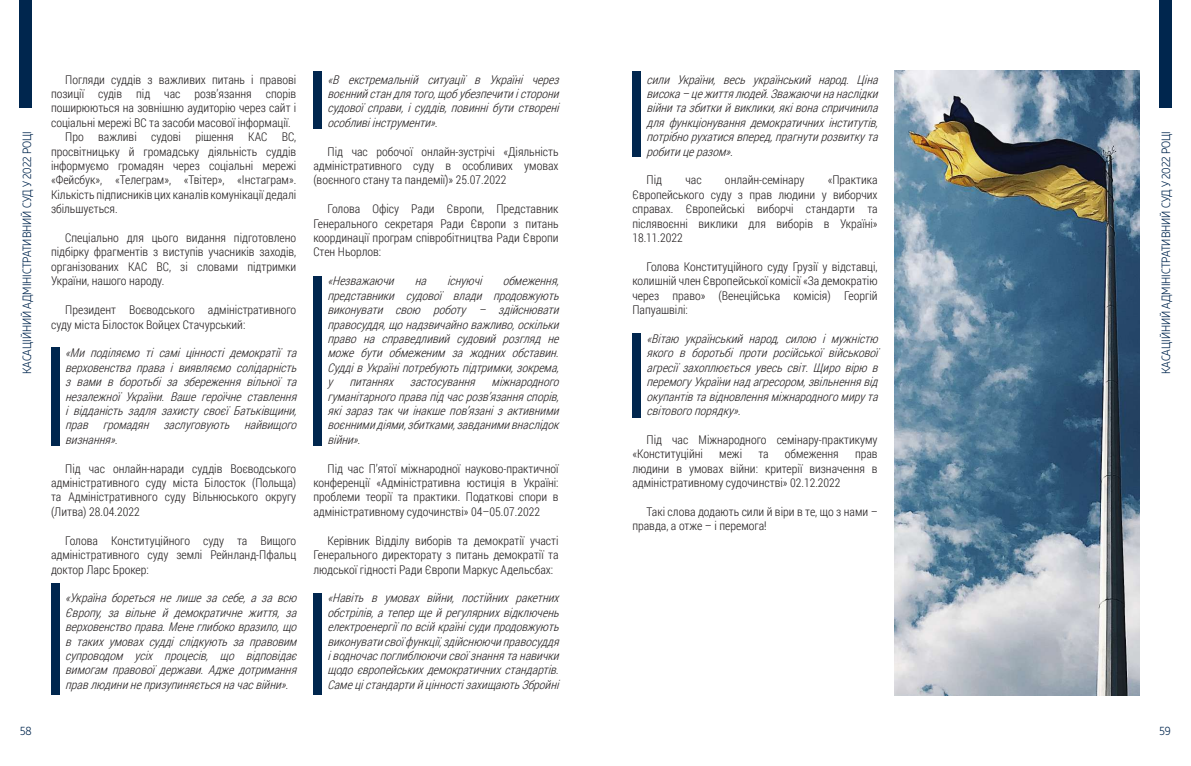
<style>
.page{position:relative;width:1191px;height:766px;background:#fff}
.page>*{position:absolute;margin:0;border:0;box-sizing:border-box;transform-origin:0 0}
.t1{font:300 12px/14.4px "Roboto Condensed";color:#231f20;text-align:justify}
.t2{font:italic 300 12px/14.4px "Roboto Condensed";color:#231f20;text-align:justify}
.t3{font:300 12px "Muller Narrow Demo";color:#00264e}
</style>
<div class="page">
<div style="left:20px;top:0;width:12px;height:108px;background:#00264e"></div>
<div style="left:1158px;top:0;width:13px;height:108px;background:#00264e"></div>
<img style="left:894px;top:71px;width:246px;height:623px">
<div style="left:51px;top:347px;width:9px;height:98px;background:#00264e"></div>
<div style="left:51px;top:583px;width:9px;height:111px;background:#00264e"></div>
<div style="left:313px;top:593px;width:9px;height:101px;background:#00264e"></div>
<div style="left:313px;top:276px;width:9px;height:169px;background:#00264e"></div>
<div style="left:313px;top:71px;width:9px;height:57px;background:#00264e"></div>
<div style="left:632px;top:71px;width:9px;height:85px;background:#00264e"></div>
<div style="left:632px;top:333px;width:9px;height:85px;background:#00264e"></div>
<p class="t1" style="left:65px;top:72px;width:233px">Погляди суддів з важливих питань і правові</p>
<p class="t1" style="left:51px;top:86px;width:247px">позиції судів під час розв’язання спорів</p>
<p class="t1" style="left:51px;top:100px;width:247px">поширюються на зовнішню аудиторію через сайт і</p>
<p class="t1" style="left:51px;top:115px;width:241px">соціальні мережі ВС та засоби масової інформації.</p>
<p class="t1" style="left:65px;top:129px;width:233px">Про важливі судові рішення КАС ВС,</p>
<p class="t1" style="left:51px;top:144px;width:247px">просвітницьку й громадську діяльність суддів</p>
<p class="t1" style="left:51px;top:158px;width:247px">інформуємо громадян через соціальні мережі</p>
<p class="t1" style="left:51px;top:172px;width:247px">«Фейсбук», «Телеграм», «Твітер», «Інстаграм».</p>
<p class="t1" style="left:51px;top:187px;width:247px">Кількість підписників цих каналів комунікації дедалі</p>
<p class="t1" style="left:51px;top:201px;width:68px">збільшується.</p>
<p class="t1" style="left:51px;top:230px;width:247px;text-indent:14px">Спеціально для цього видання підготовлено підбірку фрагментів з виступів учасників заходів, організованих КАС ВС, зі словами підтримки України, нашого народу.</p>
<p class="t1" style="left:51px;top:302px;width:247px;text-indent:14px">Президент Воєводського адміністративного суду міста Білосток Войцех Стачурський:</p>
<p class="t2" style="left:65px;top:345px;width:237px">«Ми поділяємо ті самі цінності демократії та верховенства права і виявляємо солідарність з вами в боротьбі за збереження вільної та незалежної України. Ваше героїчне ставлення і відданість задля захисту своєї Батьківщини, прав громадян заслуговують найвищого визнання».</p>
<p class="t1" style="left:51px;top:460px;width:247px;text-indent:14px">Під час онлайн-наради суддів Воєводського адміністративного суду міста Білосток (Польща) та Адміністративного суду Вільнюського округу (Литва) 28.04.2022</p>
<p class="t1" style="left:51px;top:532px;width:247px;text-indent:14px">Голова Конституційного суду та Вищого адміністративного суду землі Рейнланд-Пфальц доктор Ларс Брокер:</p>
<p class="t2" style="left:65px;top:590px;width:237px">«Україна бореться не лише за себе, а за всю Європу, за вільне й демократичне життя, за верховенствоправа.Менеглибоковразило,що в таких умовах судді слідкують за правовим супроводом усіх процесів, що відповідає вимогам правової держави. Адже дотримання правлюдининепризупиняєтьсяначасвійни».</p>
<p class="t2" style="left:327px;top:72px;width:237px">«В екстремальній ситуації в Україні через воєннийстандлятого,щобубезпечитиісторони судовоїсправи,ісуддів,повиннібутистворені особливіінструменти».</p>
<p class="t1" style="left:313px;top:144px;width:247px;text-indent:14px">Під час робочої онлайн-зустрічі «Діяльність адміністративного суду в особливих умовах (воєнного стану та пандемії)» 25.07.2022</p>
<p class="t1" style="left:313px;top:201px;width:247px;text-indent:14px">Голова Офісу Ради Європи, Представник Генерального секретаря Ради Європи з питань координації програм співробітництва Ради Європи Стен Ньорлов:</p>
<p class="t2" style="left:327px;top:273px;width:72px">«Незважаючи</p>
<p class="t2" style="left:415px;top:273px;width:17px">на</p>
<p class="t2" style="left:447px;top:273px;width:40px">існуючі</p>
<p class="t2" style="left:646px;top:72px;width:237px">сили України, весь український народ. Ціна висока–цежиттялюдей.Зважаючинанаслідки війнитазбиткийвиклики,яківонаспричинила для функціонування демократичних інститутів, потрібнорухатисявперед,прагнутирозвиткута робитицеразом».</p>
<p class="t1" style="left:646px;top:172px;width:17px">Під</p>
<p class="t1" style="left:685px;top:172px;width:18px">час</p>
<p class="t1" style="left:725px;top:172px;width:81px">онлайн-семінару</p>
<p class="t3" style="left:20px;top:374px;width:244px;rotate:-90deg">КАСАЦІЙНИЙ АДМІНІСТРАТИВНИЙ СУД У 2022 РОЦІ</p>
<p class="t3" style="left:1158px;top:374px;width:244px;rotate:-90deg">КАСАЦІЙНИЙ АДМІНІСТРАТИВНИЙ СУД У 2022 РОЦІ</p>
<p class="t1" style="left:632px;top:172px;width:247px;text-indent:195px">«Практика Європейського суду з прав людини у виборчих справах. Європейські виборчі стандарти та післявоєнні виклики для виборів в Україні» 18.11.2022</p>
<p class="t1" style="left:632px;top:259px;width:247px;text-indent:14px">Голова Конституційного суду Грузії у відставці, колишній член Європейської комісії «За демократію через право» (Венеційська комісія) Георгій Папуашвілі:</p>
<p class="t2" style="left:646px;top:331px;width:237px">«Вітаю український народ, силою і мужністю якого в боротьбі проти російської військової агресії захоплюється увесь світ. Щиро вірю в перемогуУкраїнинадагресором,звільненнявід окупантівтавідновленняміжнародногомирута світовогопорядку».</p>
<p class="t1" style="left:632px;top:432px;width:247px;text-indent:14px">Під час Міжнародного семінару-практикуму «Конституційні</p>
<p class="t2" style="left:327px;top:273px;width:237px;text-indent:175px">обмеження, представники судової влади продовжують виконувати свою роботу – здійснювати правосуддя,щонадзвичайноважливо,оскільки право на справедливий судовий розгляд не може бути обмеженим за жодних обставин.<br>СуддівУкраїніпотребуютьпідтримки,зокрема, у питаннях застосування міжнародного гуманітарногоправапідчасрозв’язанняспорів, якізаразтакчиінакшепов’язанізактивними воєннимидіями,збитками,завданимивнаслідок війни».</p>
<p class="t1" style="left:313px;top:460px;width:247px;text-indent:14px">Під час П’ятої міжнародної науково-практичної конференції «Адміністративна юстиція в Україні: проблеми теорії та практики. Податкові спори в адміністративному судочинстві» 04–05.07.2022</p>
<p class="t1" style="left:313px;top:532px;width:247px;text-indent:14px">Керівник Відділу виборів та демократії участі Генерального директорату з питань демократії та людської гідності Ради Європи Маркус Адельсбах:</p>
<p class="t2" style="left:327px;top:590px;width:237px">«Навіть в умовах війни, постійних ракетних обстрілів,атеперщейрегулярнихвідключень електроенергіїповсійкраїнісудипродовжують виконуватисвоїфункції,здійснюючиправосуддя іводночаспоглиблюючисвоїзнаннятанавички щодоєвропейськихдемократичнихстандартів.<br>СамецістандартийцінностізахищаютьЗбройні</p>
<p class="t1" style="left:719px;top:446px;width:24px">межі</p>
<p class="t1" style="left:758px;top:446px;width:12px">та</p>
<p class="t1" style="left:785px;top:446px;width:55px">обмеження</p>
<p class="t1" style="left:632px;top:446px;width:247px;text-indent:223px">прав людини в умовах війни: критерії визначення в адміністративному судочинстві» 02.12.2022</p>
<p class="t1" style="left:632px;top:504px;width:247px;text-indent:14px">Такі слова додають сили й віри в те, що з нами – правда, а отже – і перемога!</p>
<p class="t3" style="left:20px;top:723px;width:13px">58</p>
<p class="t3" style="left:1159px;top:723px;width:13px">59</p>
</div>
